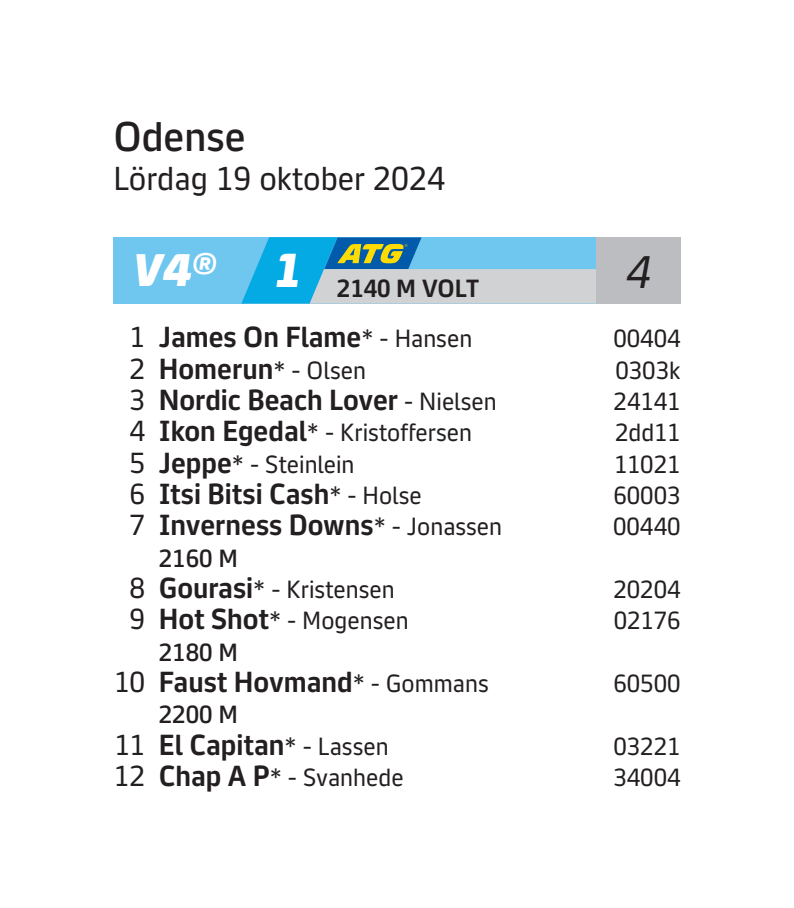
<style>
.page{position:relative;width:794px;height:908px;background:#fff}
.page>*{position:absolute;margin:0;border:0;box-sizing:border-box;transform-origin:0 0}
.t1{font:46px "ATG Rubrik";color:#fff}
.t2{font:44px "ATG Rubrik";color:#fff}
.t3{font:italic 44px "ATG Text";color:#231f20}
.t4{font:500 40px "ATG Text";color:#231f20}
.t5{font:32px "ATG Text";color:#231f20}
.HorseAndRider{font:700 28px "ATG Text";color:#231f20}
.S_REKORD{font:28px "ATG Text";color:#231f20}
.HorseAndRider-2{font:24px "ATG Text";color:#231f20}
.S_REKORD-2{font:24px "ATG Text";color:#231f20}
.Distance{font:500 24px "ATG Text";color:#231f20}
.t6{font:700 24px "ATG Text";color:#231f20}
.s1{font-weight:400;font-size:24px}
.s2{font-weight:700;font-size:28px}
</style>
<div class="page">
<div style="left:595px;top:237px;width:85px;height:66px;background:#bcbdc0"></div>
<svg style="left:113px;top:237px;width:483px;height:66px;background:#79bfdb"></svg>
<p class="t4" style="left:113px;top:113px;width:134px">Odense</p>
<p class="t5" style="left:113px;top:159px;width:333px">Lördag 19 oktober 2024</p>
<p class="t2" style="left:134px;top:244px;width:83px">V4®</p>
<p class="t1" style="left:277px;top:243px;width:25px">1</p>
<p class="t6" style="left:337px;top:274px;width:144px">2140 M VOLT</p>
<p class="t3" style="left:626px;top:246px;width:26px">4</p>
<p class="S_REKORD" style="left:129px;top:320px;width:17px">1</p>
<p class="HorseAndRider" style="left:159px;top:320px;width:315px">James On Flame<span class="s1">* - Hansen</span></p>
<p class="S_REKORD-2" style="left:613px;top:324px;width:69px">00404</p>
<p class="S_REKORD" style="left:129px;top:352px;width:17px">2</p>
<p class="HorseAndRider" style="left:159px;top:351px;width:209px">Homerun<span class="s1">* - Olsen</span></p>
<p class="S_REKORD-2" style="left:615px;top:356px;width:67px">0303k</p>
<p class="S_REKORD" style="left:129px;top:383px;width:17px">3</p>
<p class="HorseAndRider" style="left:159px;top:383px;width:339px">Nordic Beach Lover <span class="s1">- Nielsen</span></p>
<p class="S_REKORD-2" style="left:613px;top:387px;width:68px">24141</p>
<p class="S_REKORD" style="left:129px;top:414px;width:17px">4</p>
<p class="HorseAndRider-2" style="left:159px;top:418px;width:315px"><span class="s2">Ikon Egedal</span>* - Kristoffersen</p>
<p class="S_REKORD-2" style="left:615px;top:418px;width:67px">2dd11</p>
<p class="S_REKORD" style="left:129px;top:446px;width:17px">5</p>
<p class="HorseAndRider-2" style="left:159px;top:449px;width:197px"><span class="s2">Jeppe</span>* - Steinlein</p>
<p class="S_REKORD-2" style="left:614px;top:449px;width:68px">11021</p>
<p class="S_REKORD" style="left:129px;top:477px;width:17px">6</p>
<p class="HorseAndRider" style="left:159px;top:477px;width:265px">Itsi Bitsi Cash<span class="s1">* - Holse</span></p>
<p class="S_REKORD-2" style="left:613px;top:481px;width:69px">60003</p>
<p class="S_REKORD" style="left:129px;top:508px;width:17px">7</p>
<p class="HorseAndRider" style="left:159px;top:508px;width:345px">Inverness Downs<span class="s1">* - Jonassen</span></p>
<p class="S_REKORD-2" style="left:613px;top:512px;width:69px">00440</p>
<p class="Distance" style="left:159px;top:543px;width:81px">2160 M</p>
<p class="S_REKORD" style="left:129px;top:571px;width:17px">8</p>
<p class="HorseAndRider-2" style="left:159px;top:575px;width:237px"><span class="s2">Gourasi</span>* - Kristensen</p>
<p class="S_REKORD-2" style="left:613px;top:575px;width:69px">20204</p>
<p class="S_REKORD" style="left:129px;top:602px;width:17px">9</p>
<p class="HorseAndRider-2" style="left:159px;top:606px;width:251px"><span class="s2">Hot Shot</span>* - Mogensen</p>
<p class="S_REKORD-2" style="left:613px;top:606px;width:68px">02176</p>
<p class="Distance" style="left:159px;top:637px;width:81px">2180 M</p>
<p class="S_REKORD" style="left:114px;top:665px;width:33px">10</p>
<p class="HorseAndRider" style="left:159px;top:664px;width:331px">Faust Hovmand<span class="s1">* - Gommans</span></p>
<p class="S_REKORD-2" style="left:613px;top:669px;width:69px">60500</p>
<p class="Distance" style="left:159px;top:700px;width:81px">2200 M</p>
<p class="S_REKORD" style="left:114px;top:727px;width:32px">11</p>
<p class="HorseAndRider" style="left:159px;top:727px;width:231px">El Capitan<span class="s1">* - Lassen</span></p>
<p class="S_REKORD-2" style="left:613px;top:731px;width:69px">03221</p>
<p class="S_REKORD" style="left:114px;top:759px;width:33px">12</p>
<p class="HorseAndRider-2" style="left:159px;top:762px;width:246px"><span class="s2">Chap A P</span>* - Svanhede</p>
<p class="S_REKORD-2" style="left:613px;top:762px;width:69px">34004</p>
</div>
